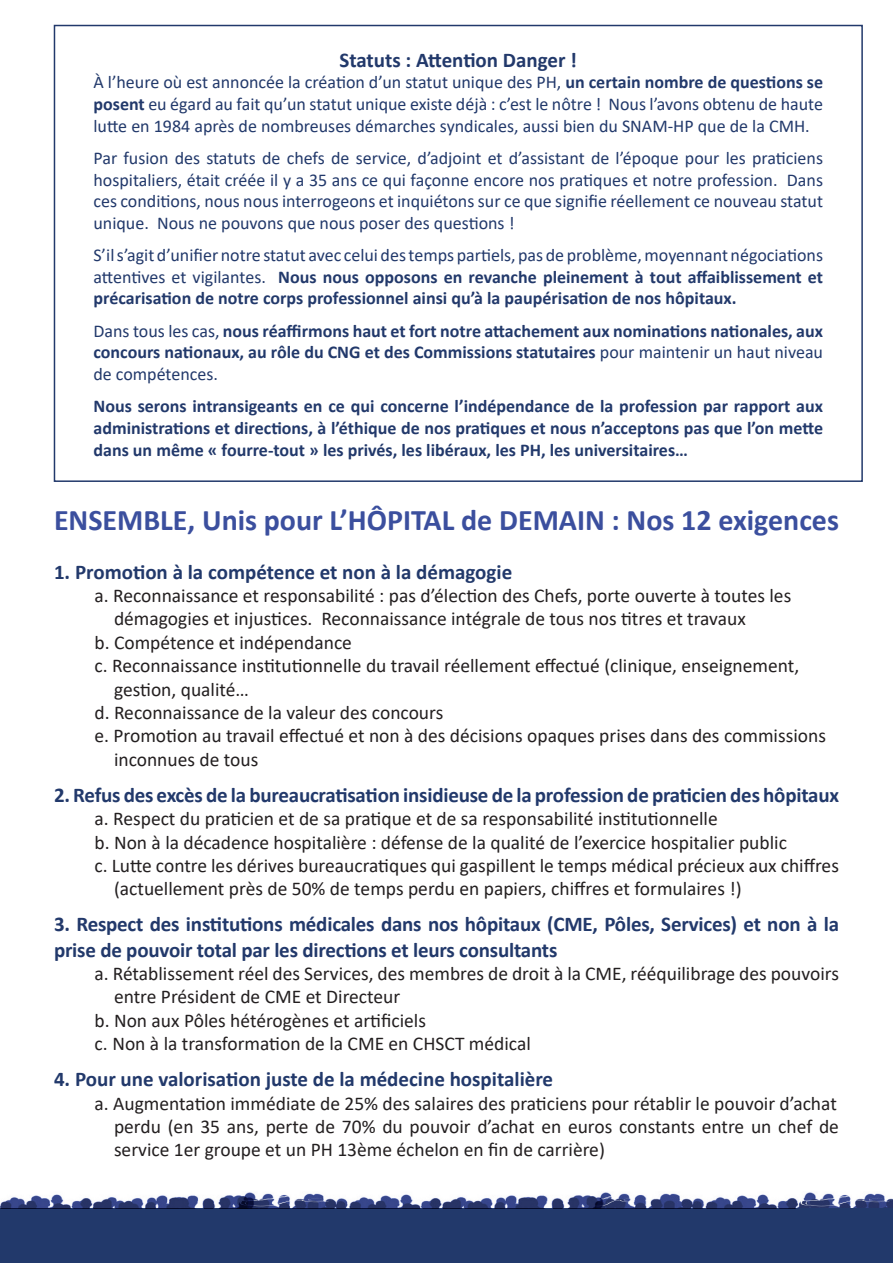
<style>
.page{position:relative;width:893px;height:1263px;background:#fff}
.page>*{position:absolute;margin:0;border:0;box-sizing:border-box;transform-origin:0 0}
.t1{font:700 30px "Calibri";color:#3b4f9e}
.t2{font:700 21px/25.2px "Calibri";letter-spacing:-.01em;color:#22396b}
.t3{font:19.5px/23.4px "Calibri";color:#231f20}
.t4{font:700 18px/21.6px "Calibri";color:#22396b;text-align:justify}
.t5{font:18px/21.6px "Calibri";color:#22396b;text-align:justify}
.s1{font-weight:700}
.s2{font-weight:400}
</style>
<div class="page">
<img style="left:807px;top:1192px;width:52px;height:12px">
<div style="left:0;top:1209px;width:893px;height:54px;background:#22396b"></div>
<img style="left:279px;top:1194px;width:19px;height:10px">
<img style="left:0;top:1192px;width:279px;height:17px">
<img style="left:590px;top:1192px;width:28px;height:12px">
<div style="left:54px;top:25px;width:809px;height:457px;border:2px solid #22396b"></div>
<p class="t2" style="left:339px;top:47px;width:239px">Statuts : Attention Danger !</p>
<p class="t5" style="left:93px;top:71px;width:731px">À l’heure où est annoncée la création d’un statut unique des PH, <span class="s1">un certain nombre de questions se posent</span> eu égard au fait qu’un statut unique existe déjà : c’est le nôtre ! Nous l’avons obtenu de haute lutte en 1984 après de nombreuses démarches syndicales, aussi bien du SNAM-HP que de la CMH.</p>
<p class="t5" style="left:93px;top:147px;width:731px">Par fusion des statuts de chefs de service, d’adjoint et d’assistant de l’époque pour les praticiens hospitaliers, était créée il y a 35 ans ce qui façonne encore nos pratiques et notre profession. Dans ces conditions, nous nous interrogeons et inquiétons sur ce que signifie réellement ce nouveau statut unique. Nous ne pouvons que nous poser des questions !</p>
<p class="t4" style="left:93px;top:244px;width:731px"><span class="s2">S’il s’agit d’unifier notre statut avec celui des temps partiels, pas de problème, moyennant négociations attentives et vigilantes.</span> Nous nous opposons en revanche pleinement à tout affaiblissement et précarisation de notre corps professionnel ainsi qu’à la paupérisation de nos hôpitaux.</p>
<p class="t4" style="left:93px;top:320px;width:731px"><span class="s2">Dans tous les cas,</span> nous réaffirmons haut et fort notre attachement aux nominations nationales, aux concours nationaux, au rôle du CNG et des Commissions statutaires <span class="s2">pour maintenir un haut niveau de compétences.</span></p>
<p class="t4" style="left:93px;top:395px;width:731px">Nous serons intransigeants en ce qui concerne l’indépendance de la profession par rapport aux administrations et directions, à l’éthique de nos pratiques et nous n’acceptons pas que l’on mette dans un même « fourre-tout » les privés, les libéraux, les PH, les universitaires…</p>
<p class="t1" style="left:54px;top:499px;width:786px">ENSEMBLE, Unis pour L’HÔPITAL de DEMAIN : Nos 12 exigences</p>
<p class="t2" style="left:54px;top:559px;width:460px">1. Promotion à la compétence et non à la démagogie</p>
<p class="t3" style="left:94px;top:583px;width:698px">a. Reconnaissance et responsabilité : pas d’élection des Chefs, porte ouverte à toutes les</p>
<p class="t3" style="left:114px;top:607px;width:633px">démagogies et injustices. Reconnaissance intégrale de tous nos titres et travaux</p>
<p class="t3" style="left:94px;top:630px;width:259px">b. Compétence et indépendance</p>
<p class="t3" style="left:94px;top:653px;width:706px">c. Reconnaissance institutionnelle du travail réellement effectué (clinique, enseignement,</p>
<p class="t3" style="left:114px;top:677px;width:137px">gestion, qualité…</p>
<p class="t3" style="left:94px;top:700px;width:350px">d. Reconnaissance de la valeur des concours</p>
<p class="t3" style="left:94px;top:724px;width:733px">e. Promotion au travail effectué et non à des décisions opaques prises dans des commissions</p>
<p class="t3" style="left:114px;top:747px;width:146px">inconnues de tous</p>
<p class="t2" style="left:54px;top:782px;width:787px">2. Refus des excès de la bureaucratisation insidieuse de la profession de praticien des hôpitaux</p>
<p class="t3" style="left:94px;top:806px;width:625px">a. Respect du praticien et de sa pratique et de sa responsabilité institutionnelle</p>
<p class="t3" style="left:94px;top:830px;width:694px">b. Non à la décadence hospitalière : défense de la qualité de l’exercice hospitalier public</p>
<p class="t3" style="left:94px;top:853px;width:746px">c. Lutte contre les dérives bureaucratiques qui gaspillent le temps médical précieux aux chiffres</p>
<p class="t3" style="left:114px;top:877px;width:629px">(actuellement près de 50% de temps perdu en papiers, chiffres et formulaires !)</p>
<p class="t2" style="left:54px;top:911px;width:787px">3. Respect des institutions médicales dans nos hôpitaux (CME, Pôles, Services) et non à la prise de pouvoir total par les directions et leurs consultants</p>
<p class="t3" style="left:94px;top:961px;width:746px">a. Rétablissement réel des Services, des membres de droit à la CME, rééquilibrage des pouvoirs</p>
<p class="t3" style="left:114px;top:985px;width:288px">entre Président de CME et Directeur</p>
<p class="t3" style="left:94px;top:1008px;width:333px">b. Non aux Pôles hétérogènes et artificiels</p>
<p class="t3" style="left:94px;top:1031px;width:438px">c. Non à la transformation de la CME en CHSCT médical</p>
<p class="t2" style="left:54px;top:1066px;width:501px">4. Pour une valorisation juste de la médecine hospitalière</p>
<p class="t3" style="left:94px;top:1091px;width:744px">a. Augmentation immédiate de 25% des salaires des praticiens pour rétablir le pouvoir d’achat</p>
<p class="t3" style="left:114px;top:1114px;width:726px">perdu (en 35 ans, perte de 70% du pouvoir d’achat en euros constants entre un chef de service 1er groupe et un PH 13ème échelon en fin de carrière)</p>
</div>
